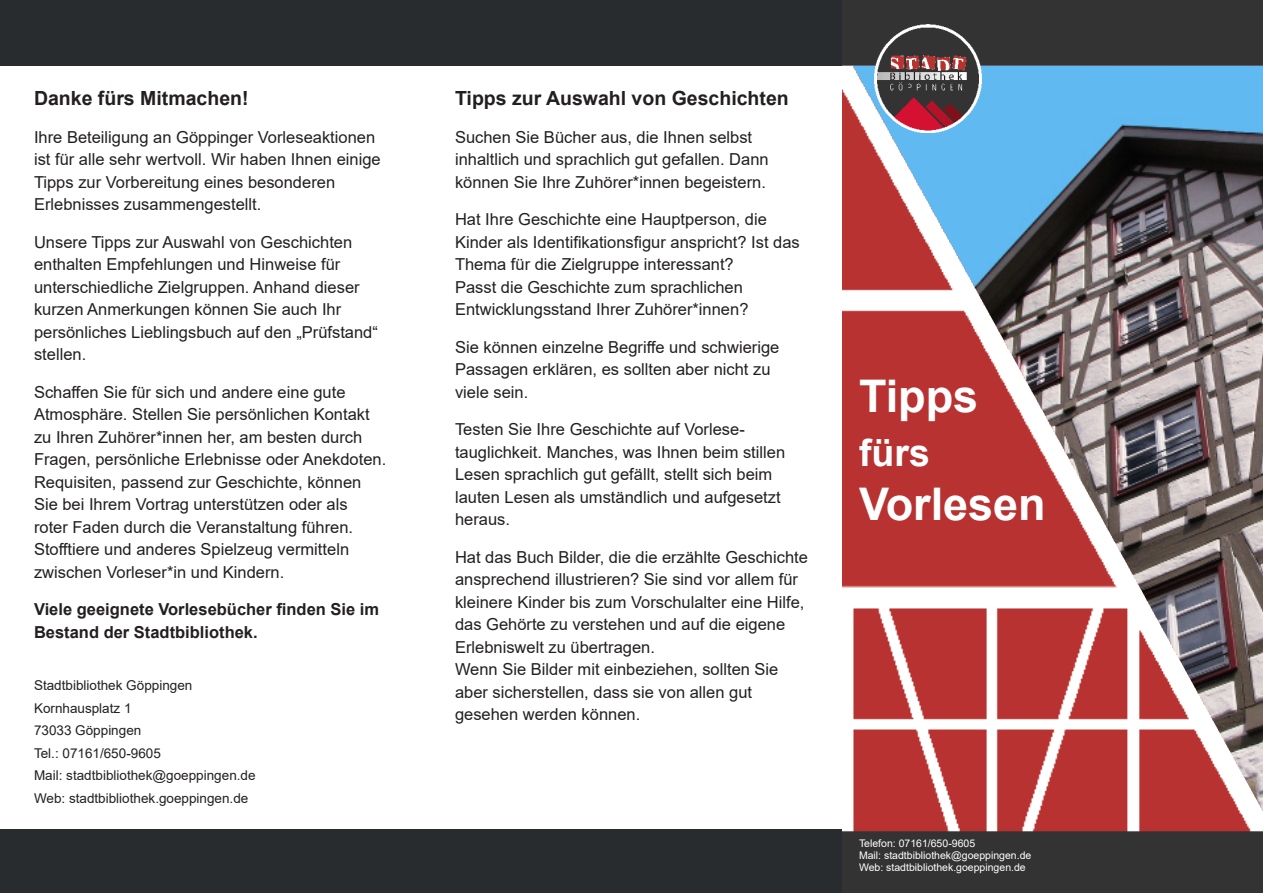
<style>
.page{position:relative;width:1263px;height:893px;background:#fff}
.page>*{position:absolute;margin:0;border:0;box-sizing:border-box;transform-origin:0 0}
.t1{font:700 45px "Arial";color:#fff}
.t2{font:700 37.5px "Arial";color:#fff}
.t3{font:700 19.5px "Arial";color:#231f20}
.t4{font:16.5px/22.5px "Arial";color:#231f20}
.t5{font:700 16.5px/22.5px "Arial";color:#231f20}
.t6{font:13.5px "Arial";color:#231f20}
.t7{font:10.5px "Arial";color:#fff}
</style>
<div class="page">
<div style="left:0;top:0;width:842px;height:66px;background:#292c2f"></div>
<div style="left:0;top:829px;width:842px;height:64px;background:#292c2f"></div>
<img style="left:842px;top:0;width:421px;height:893px">
<img style="left:853px;top:66px;width:410px;height:745px">
<img style="left:874px;top:25px;width:108px;height:107px">
<p class="t3" style="left:34px;top:84px;width:216px">Danke fürs Mitmachen!</p>
<p class="t4" style="left:34px;top:125px;width:348px">Ihre Beteiligung an Göppinger Vorleseaktionen ist für alle sehr wertvoll. Wir haben Ihnen einige<br>Tipps zur Vorbereitung eines besonderen</p>
<p class="t4" style="left:34px;top:193px;width:229px">Erlebnisses zusammengestellt.</p>
<p class="t4" style="left:34px;top:230px;width:320px">Unsere Tipps zur Auswahl von Geschichten</p>
<p class="t4" style="left:34px;top:253px;width:345px">enthalten Empfehlungen und Hinweise für unterschiedliche Zielgruppen. Anhand dieser kurzen Anmerkungen können Sie auch Ihr persönliches Lieblingsbuch auf den „Prüfstand“ stellen.</p>
<p class="t4" style="left:34px;top:380px;width:354px">Schaffen Sie für sich und andere eine gute Atmosphäre. Stellen Sie persönlichen Kontakt zu Ihren Zuhörer*innen her, am besten durch Fragen, persönliche Erlebnisse oder Anekdoten.<br>Requisiten, passend zur Geschichte, können Sie bei Ihrem Vortrag unterstützen oder als</p>
<p class="t4" style="left:34px;top:515px;width:321px">roter Faden durch die Veranstaltung führen.</p>
<p class="t4" style="left:34px;top:538px;width:317px">Stofftiere und anderes Spielzeug vermitteln zwischen Vorleser*in und Kindern.</p>
<p class="t5" style="left:34px;top:598px;width:347px">Viele geeignete Vorlesebücher finden Sie im<br>Bestand der Stadtbibliothek.</p>
<p class="t6" style="left:34px;top:676px;width:160px">Stadtbibliothek Göppingen</p>
<p class="t6" style="left:34px;top:698px;width:99px">Kornhausplatz 1</p>
<p class="t6" style="left:34px;top:721px;width:109px">73033 Göppingen</p>
<p class="t6" style="left:34px;top:743px;width:128px">Tel.: 07161/650-9605</p>
<p class="t6" style="left:34px;top:766px;width:223px">Mail: stadtbibliothek@goeppingen.de</p>
<p class="t6" style="left:34px;top:788px;width:216px">Web: stadtbibliothek.goeppingen.de</p>
<p class="t3" style="left:455px;top:84px;width:335px">Tipps zur Auswahl von Geschichten</p>
<p class="t4" style="left:455px;top:125px;width:299px">Suchen Sie Bücher aus, die Ihnen selbst</p>
<p class="t4" style="left:455px;top:148px;width:315px">inhaltlich und sprachlich gut gefallen. Dann</p>
<p class="t4" style="left:455px;top:170px;width:312px">können Sie Ihre Zuhörer*innen begeistern.</p>
<p class="t4" style="left:455px;top:208px;width:346px">Hat Ihre Geschichte eine Hauptperson, die<br>Kinder als Identifikationsfigur anspricht? Ist das<br>Thema für die Zielgruppe interessant?</p>
<p class="t4" style="left:455px;top:275px;width:289px">Passt die Geschichte zum sprachlichen</p>
<p class="t4" style="left:455px;top:298px;width:295px">Entwicklungsstand Ihrer Zuhörer*innen?</p>
<p class="t4" style="left:455px;top:335px;width:326px">Sie können einzelne Begriffe und schwierige<br>Passagen erklären, es sollten aber nicht zu viele sein.</p>
<p class="t4" style="left:455px;top:418px;width:291px">Testen Sie Ihre Geschichte auf Vorlese-</p>
<p class="t4" style="left:455px;top:440px;width:332px">tauglichkeit. Manches, was Ihnen beim stillen Lesen sprachlich gut gefällt, stellt sich beim lauten Lesen als umständlich und aufgesetzt heraus.</p>
<p class="t4" style="left:455px;top:545px;width:354px">Hat das Buch Bilder, die die erzählte Geschichte ansprechend illustrieren? Sie sind vor allem für kleinere Kinder bis zum Vorschulalter eine Hilfe, das Gehörte zu verstehen und auf die eigene Erlebniswelt zu übertragen.</p>
<p class="t4" style="left:455px;top:658px;width:325px">Wenn Sie Bilder mit einbeziehen, sollten Sie aber sicherstellen, dass sie von allen gut</p>
<p class="t4" style="left:455px;top:703px;width:187px">gesehen werden können.</p>
<p class="t1" style="left:859px;top:364px;width:121px">Tipps</p>
<p class="t2" style="left:859px;top:426px;width:72px">fürs</p>
<p class="t1" style="left:859px;top:472px;width:188px">Vorlesen</p>
<p class="t7" style="left:859px;top:836px;width:118px">Telefon: 07161/650-9605</p>
<p class="t7" style="left:859px;top:848px;width:174px">Mail: stadtbibliothek@goeppingen.de</p>
<p class="t7" style="left:859px;top:860px;width:168px">Web: stadtbibliothek.goeppingen.de</p>
</div>
